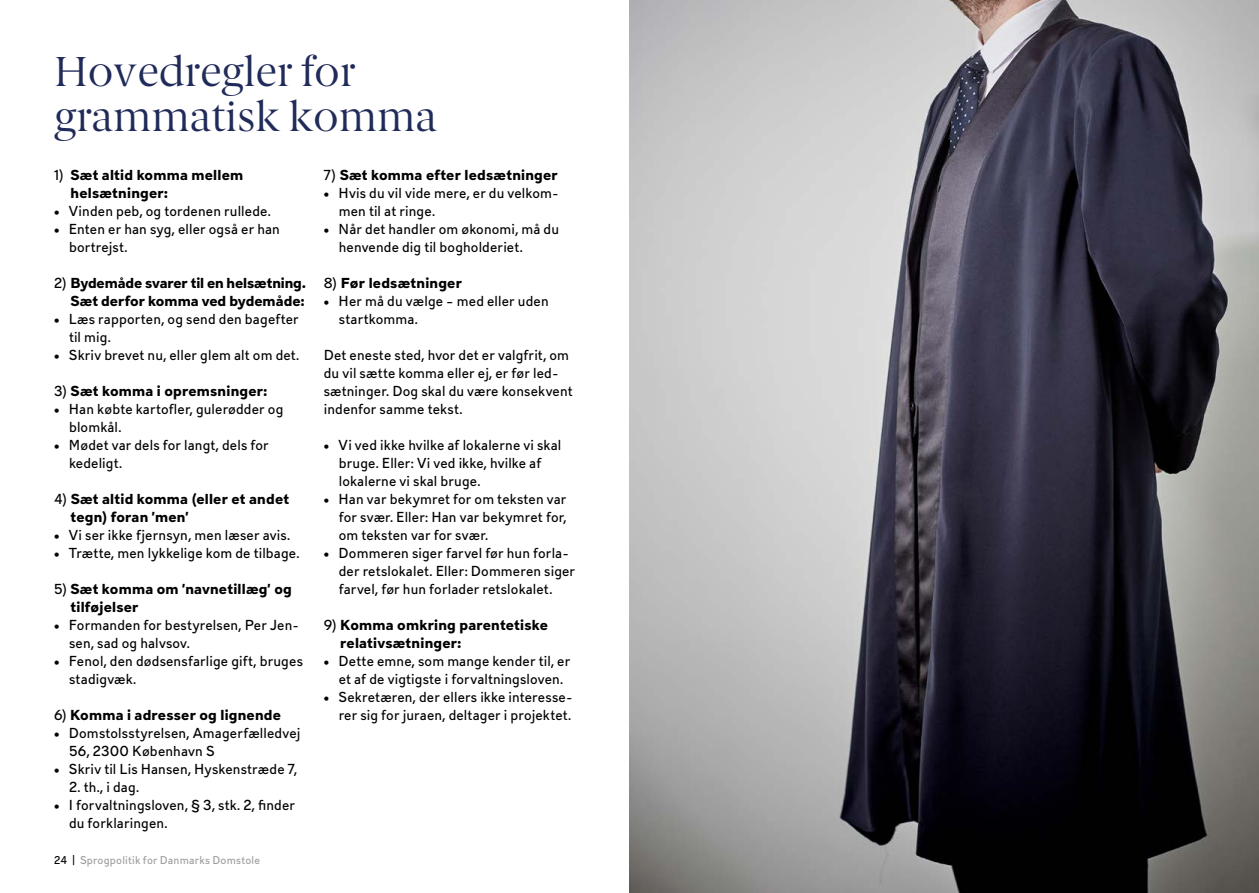
<style>
.page{position:relative;width:1259px;height:893px;background:#fff}
.page>*{position:absolute;margin:0;border:0;box-sizing:border-box;transform-origin:0 0}
.t1{font:42px/45px "Berlingske Serif";color:#212b59}
.t2{font:13.5px/18px "DS737";letter-spacing:.01em;color:#000}
.t3{font:700 13.5px/18px "DS737";letter-spacing:.015em;color:#000}
.t4{font:700 13.5px/18px "DS737";letter-spacing:-.01em;color:#000;text-align:right}
.t5{font:10.5px "DS737";letter-spacing:.02em;color:#9d9d9c}
.s1{font-weight:400}
.s2{color:#000}
</style>
<div class="page">
<img style="left:629px;top:0;width:630px;height:893px">
<h2 class="t1" style="left:54px;top:48px;width:384px">Hovedregler for grammatisk komma</h2>
<p class="t3" style="left:70px;top:165px;width:174px;text-indent:-16px"><span class="s1">1)</span> Sæt altid komma mellem helsætninger:</p>
<p class="t2" style="left:54px;top:201px;width:218px">• Vinden peb, og tordenen rullede.</p>
<p class="t2" style="left:69px;top:219px;width:212px;text-indent:-15px">• Enten er han syg, eller også er han bortrejst.</p>
<p class="t4" style="left:54px;top:273px;width:253px"><span class="s1">2)</span> Bydemåde svarer til en helsætning.<br>Sæt derfor komma ved bydemåde:</p>
<p class="t2" style="left:69px;top:309px;width:231px;text-indent:-15px">• Læs rapporten, og send den bagefter til mig.</p>
<p class="t2" style="left:54px;top:345px;width:247px">• Skriv brevet nu, eller glem alt om det.</p>
<p class="t3" style="left:54px;top:381px;width:215px"><span class="s1">3)</span> Sæt komma i opremsninger:</p>
<p class="t2" style="left:69px;top:399px;width:216px;text-indent:-15px">• Han købte kartofler, gulerødder og blomkål.</p>
<p class="t2" style="left:69px;top:435px;width:201px;text-indent:-15px">• Mødet var dels for langt, dels for kedeligt.</p>
<p class="t3" style="left:70px;top:489px;width:220px;text-indent:-16px"><span class="s1">4)</span> Sæt altid komma (eller et andet tegn) foran ’men’</p>
<p class="t2" style="left:54px;top:525px;width:238px">• Vi ser ikke fjernsyn, men læser avis.</p>
<p class="t2" style="left:54px;top:543px;width:247px">• Trætte, men lykkelige kom de tilbage.</p>
<p class="t3" style="left:70px;top:579px;width:223px;text-indent:-16px"><span class="s1">5)</span> Sæt komma om ’navnetillæg’ og tilføjelser</p>
<p class="t2" style="left:69px;top:615px;width:231px;text-indent:-15px">• Formanden for bestyrelsen, Per Jen&shy;sen, sad og halvsov.</p>
<p class="t2" style="left:69px;top:651px;width:235px;text-indent:-15px">• Fenol, den dødsensfarlige gift, bruges stadigvæk.</p>
<p class="t3" style="left:54px;top:705px;width:229px"><span class="s1">6)</span> Komma i adresser og lignende</p>
<p class="t2" style="left:69px;top:723px;width:233px;text-indent:-15px">• Domstolsstyrelsen, Amagerfælledvej<br>56, 2300 København S</p>
<p class="t2" style="left:54px;top:759px;width:245px">• Skriv til Lis Hansen, Hyskenstræde 7,</p>
<p class="t2" style="left:69px;top:777px;width:72px">2. th., i dag.</p>
<p class="t2" style="left:69px;top:795px;width:228px;text-indent:-15px">• I forvaltningsloven, § 3, stk. 2, finder du forklaringen.</p>
<p class="t3" style="left:324px;top:165px;width:236px"><span class="s1">7)</span> Sæt komma efter ledsætninger</p>
<p class="t2" style="left:339px;top:183px;width:221px;text-indent:-15px">• Hvis du vil vide mere, er du velkom&shy;men til at ringe.</p>
<p class="t2" style="left:339px;top:219px;width:222px;text-indent:-15px">• Når det handler om økonomi, må du henvende dig til bogholderiet.</p>
<p class="t3" style="left:324px;top:273px;width:140px"><span class="s1">8)</span> Før ledsætninger</p>
<p class="t2" style="left:339px;top:291px;width:211px;text-indent:-15px">• Her må du vælge – med eller uden startkomma.</p>
<p class="t2" style="left:324px;top:345px;width:250px">Det eneste sted, hvor det er valgfrit, om du vil sætte komma eller ej, er før led&shy;sætninger. Dog skal du være konsekvent indenfor samme tekst.</p>
<p class="t2" style="left:339px;top:435px;width:224px;text-indent:-15px">• Vi ved ikke hvilke af lokalerne vi skal bruge. Eller: Vi ved ikke, hvilke af lokalerne vi skal bruge.</p>
<p class="t2" style="left:339px;top:489px;width:229px;text-align:justify;text-indent:-15px">• Han var bekymret for om teksten var for svær. Eller: Han var bekymret for, om teksten var for svær.</p>
<p class="t2" style="left:339px;top:543px;width:238px;text-indent:-15px">• Dommeren siger farvel før hun forla&shy;der retslokalet. Eller: Dommeren siger farvel, før hun forlader retslokalet.</p>
<p class="t3" style="left:340px;top:615px;width:209px;text-indent:-16px"><span class="s1">9)</span> Komma omkring parentetiske relativsætninger:</p>
<p class="t2" style="left:324px;top:651px;width:248px;text-align:center">• Dette emne, som mange kender til, er et af de vigtigste i forvaltningsloven.</p>
<p class="t2" style="left:324px;top:687px;width:250px;text-align:right">• Sekretæren, der ellers ikke interesse&shy;rer sig for juraen, deltager i projektet.</p>
<p class="t5" style="left:54px;top:851px;width:208px"><span class="s2">24 |</span> Sprogpolitik for Danmarks Domstole</p>
</div>
